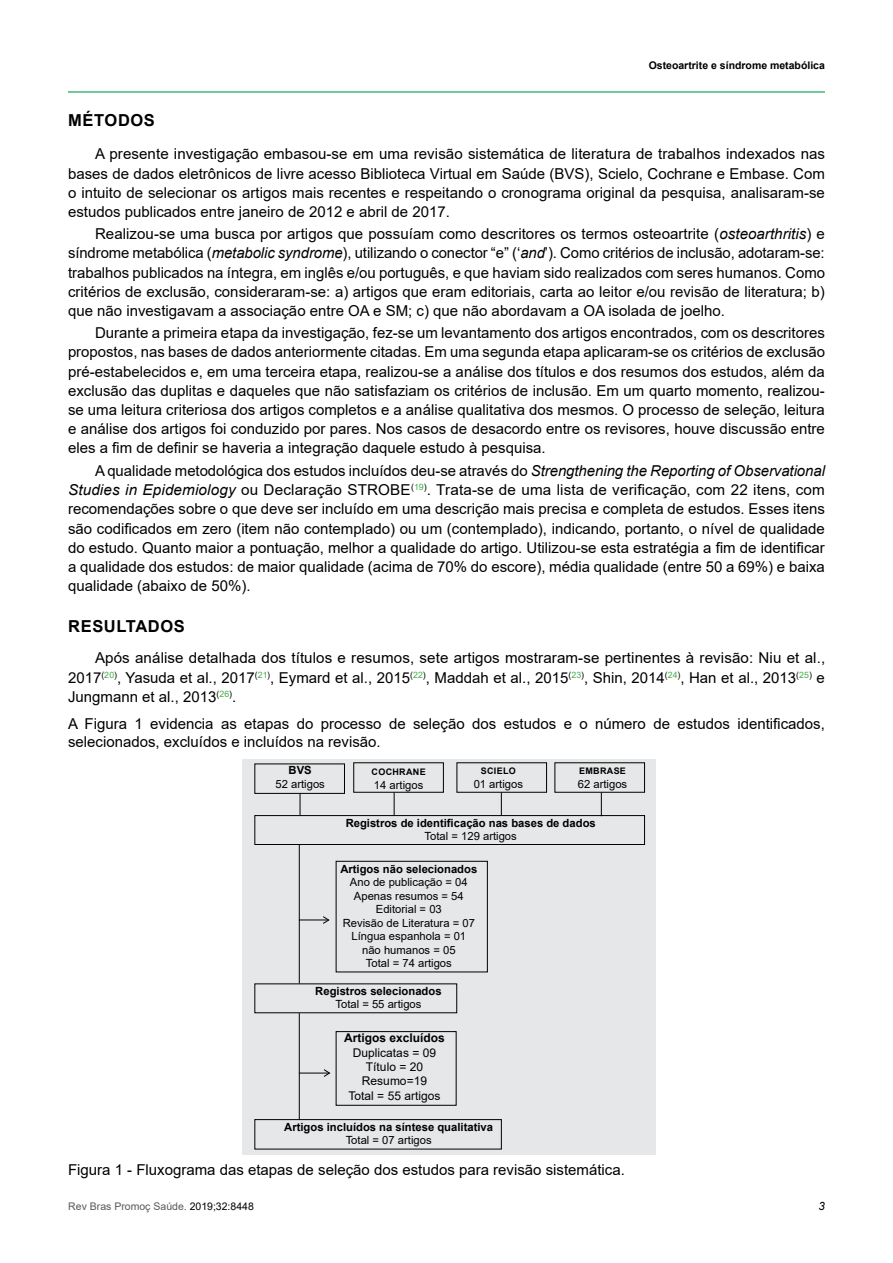
<style>
.page{position:relative;width:893px;height:1263px;background:#fff}
.page>*{position:absolute;margin:0;border:0;box-sizing:border-box;transform-origin:0 0}
.Subtitulo_01{font:700 16.5px "Arial";letter-spacing:.035em;color:#000}
.TEXTO{font:15px/19.2px "Arial";color:#000;text-align:justify}
.Tabela{font:15px/18px "Arial";color:#000}
.TEXTO_TABELA{font:12px "Arial";color:#000}
.TEXTO_TABELA-2{font:700 12px "Arial";color:#000}
.t1{font:italic 11.4px "Arial";color:#000}
.TEXTO_TABELA-3{font:11.25px "Arial";color:#000}
.TEXTO_TABELA-4{font:700 11.25px "Arial";color:#000}
.t2{font:700 10.5px "Arial";color:#000}
.t3{font:10.5px "Arial";color:#58595b}
.TEXTO_TABELA-5{font:700 9px "Arial";letter-spacing:.035em;color:#000}
.s1{font-style:italic}
.s2{color:#000}
</style>
<div class="page">
<hr style="left:68px;top:91px;width:757px;height:2px;background:#41b878">
<div style="left:242px;top:759px;width:414px;height:396px;background:#e6e7e8"></div>
<div style="left:336px;top:1031px;width:120px;height:75px;border:1px solid #000"></div>
<div style="left:254px;top:1119px;width:248px;height:30px;border:1px solid #000"></div>
<div style="left:336px;top:861px;width:152px;height:111px;border:1px solid #000"></div>
<div style="left:254px;top:815px;width:391px;height:30px;border:1px solid #000"></div>
<div style="left:254px;top:763px;width:91px;height:31px;border:1px solid #000"></div>
<div style="left:353px;top:762px;width:91px;height:31px;border:1px solid #000"></div>
<div style="left:456px;top:762px;width:91px;height:31px;border:1px solid #000"></div>
<div style="left:554px;top:762px;width:91px;height:31px;border:1px solid #000"></div>
<svg style="left:300px;top:794px;width:1px;height:21px"></svg>
<svg style="left:394px;top:793px;width:1px;height:22px"></svg>
<svg style="left:501px;top:793px;width:1px;height:22px"></svg>
<svg style="left:601px;top:793px;width:1px;height:23px"></svg>
<hr style="left:299px;top:845px;width:1px;height:138px;background:#000">
<hr style="left:299px;top:1013px;width:1px;height:106px;background:#000">
<hr style="left:299px;top:1073px;width:30px;height:1px;background:#000">
<svg style="left:299px;top:915px;width:31px;height:9px"></svg>
<svg style="left:323px;top:1069px;width:8px;height:8px"></svg>
<p class="t2" style="left:649px;top:58px;width:178px">Osteoartrite e síndrome metabólica</p>
<p class="Subtitulo_01" style="left:68px;top:109px;width:88px">MÉTODOS</p>
<p class="TEXTO" style="left:68px;top:144px;width:759px;text-indent:27px">A presente investigação embasou-se em uma revisão sistemática de literatura de trabalhos indexados nas bases de dados eletrônicos de livre acesso Biblioteca Virtual em Saúde (BVS), Scielo, Cochrane e Embase. Com o intuito de selecionar os artigos mais recentes e respeitando o cronograma original da pesquisa, analisaram-se estudos publicados entre janeiro de 2012 e abril de 2017.</p>
<p class="TEXTO" style="left:68px;top:224px;width:759px;text-indent:27px">Realizou-se uma busca por artigos que possuíam como descritores os termos osteoartrite (<span class="s1">osteoarthritis</span>) e síndrome metabólica (<span class="s1">metabolic syndrome</span>), utilizando o conector “e” (‘<span class="s1">and</span>’). Como critérios de inclusão, adotaram-se: trabalhos publicados na íntegra, em inglês e/ou português, e que haviam sido realizados com seres humanos. Como critérios de exclusão, consideraram-se: a) artigos que eram editoriais, carta ao leitor e/ou revisão de literatura; b) que não investigavam a associação entre OA e SM; c) que não abordavam a OA isolada de joelho.</p>
<p class="TEXTO" style="left:68px;top:323px;width:759px;text-indent:27px">Durante a primeira etapa da investigação, fez-se um levantamento dos artigos encontrados, com os descritores propostos, nas bases de dados anteriormente citadas. Em uma segunda etapa aplicaram-se os critérios de exclusão pré-estabelecidos e, em uma terceira etapa, realizou-se a análise dos títulos e dos resumos dos estudos, além da exclusão das duplitas e daqueles que não satisfaziam os critérios de inclusão. Em um quarto momento, realizou&shy;se uma leitura criteriosa dos artigos completos e a análise qualitativa dos mesmos. O processo de seleção, leitura e análise dos artigos foi conduzido por pares. Nos casos de desacordo entre os revisores, houve discussão entre eles a fim de definir se haveria a integração daquele estudo à pesquisa.</p>
<p class="TEXTO" style="left:68px;top:461px;width:758px;text-indent:27px">A qualidade metodológica dos estudos incluídos deu-se através do <span class="s1">Strengthening the Reporting of Observational Studies in Epidemiology</span> ou Declaração STROBE<sup>(</sup><sup>19</sup><sup>)</sup>. Trata-se de uma lista de verificação, com 22 itens, com recomendações sobre o que deve ser incluído em uma descrição mais precisa e completa de estudos. Esses itens são codificados em zero (item não contemplado) ou um (contemplado), indicando, portanto, o nível de qualidade do estudo. Quanto maior a pontuação, melhor a qualidade do artigo. Utilizou-se esta estratégia a fim de identificar a qualidade dos estudos: de maior qualidade (acima de 70% do escore), média qualidade (entre 50 a 69%) e baixa qualidade (abaixo de 50%).</p>
<p class="Subtitulo_01" style="left:68px;top:614px;width:118px">RESULTADOS</p>
<p class="TEXTO" style="left:68px;top:648px;width:759px;text-indent:27px">Após análise detalhada dos títulos e resumos, sete artigos mostraram-se pertinentes à revisão: Niu et al., 2017<sup>(</sup><sup>20</sup><sup>)</sup>, Yasuda et al., 2017<sup>(</sup><sup>21</sup><sup>)</sup>, Eymard et al., 2015<sup>(</sup><sup>22</sup><sup>)</sup>, Maddah et al., 2015<sup>(</sup><sup>23</sup><sup>)</sup>, Shin, 2014<sup>(</sup><sup>24</sup><sup>)</sup>, Han et al., 2013<sup>(</sup><sup>25</sup><sup>)</sup> e Jungmann et al., 2013<sup>(</sup><sup>26</sup><sup>)</sup>.</p>
<p class="Tabela" style="left:68px;top:714px;width:758px">A Figura 1 evidencia as etapas do processo de seleção dos estudos e o número de estudos identificados, selecionados, excluídos e incluídos na revisão.</p>
<p class="TEXTO_TABELA-4" style="left:289px;top:762px;width:25px">BVS</p>
<p class="TEXTO_TABELA-3" style="left:275px;top:776px;width:51px">52 artigos</p>
<p class="TEXTO_TABELA-5" style="left:372px;top:766px;width:56px">COCHRANE</p>
<p class="TEXTO_TABELA-3" style="left:374px;top:777px;width:51px">14 artigos</p>
<p class="TEXTO_TABELA-5" style="left:481px;top:765px;width:37px">SCIELO</p>
<p class="TEXTO_TABELA-3" style="left:474px;top:776px;width:51px">01 artigos</p>
<p class="TEXTO_TABELA-5" style="left:579px;top:765px;width:48px">EMBRASE</p>
<p class="TEXTO_TABELA-3" style="left:578px;top:776px;width:51px">62 artigos</p>
<p class="TEXTO_TABELA-4" style="left:346px;top:815px;width:252px">Registros de identificação nas bases de dados</p>
<p class="TEXTO_TABELA-3" style="left:425px;top:828px;width:94px">Total = 129 artigos</p>
<p class="TEXTO_TABELA-4" style="left:340px;top:861px;width:138px">Artigos não selecionados</p>
<p class="TEXTO_TABELA-3" style="left:350px;top:874px;width:119px">Ano de publicação = 04</p>
<p class="TEXTO_TABELA-3" style="left:354px;top:888px;width:111px">Apenas resumos = 54</p>
<p class="TEXTO_TABELA-3" style="left:376px;top:901px;width:67px">Editorial = 03</p>
<p class="TEXTO_TABELA-3" style="left:343px;top:915px;width:134px">Revisão de Literatura = 07</p>
<p class="TEXTO_TABELA-3" style="left:351px;top:928px;width:116px">Língua espanhola = 01</p>
<p class="TEXTO_TABELA-3" style="left:362px;top:942px;width:95px">não humanos = 05</p>
<p class="TEXTO_TABELA-3" style="left:366px;top:955px;width:87px">Total = 74 artigos</p>
<p class="TEXTO_TABELA-4" style="left:315px;top:983px;width:128px">Registros selecionados</p>
<p class="TEXTO_TABELA-3" style="left:335px;top:996px;width:87px">Total = 55 artigos</p>
<p class="TEXTO_TABELA-2" style="left:344px;top:1029px;width:102px">Artigos excluídos</p>
<p class="TEXTO_TABELA" style="left:353px;top:1044px;width:85px">Duplicatas = 09</p>
<p class="TEXTO_TABELA" style="left:366px;top:1058px;width:59px">Título = 20</p>
<p class="TEXTO_TABELA" style="left:362px;top:1073px;width:67px">Resumo=19</p>
<p class="TEXTO_TABELA" style="left:349px;top:1087px;width:93px">Total = 55 artigos</p>
<p class="TEXTO_TABELA-4" style="left:284px;top:1119px;width:210px">Artigos incluídos na síntese qualitativa</p>
<p class="TEXTO_TABELA-3" style="left:346px;top:1132px;width:87px">Total = 07 artigos</p>
<p class="Tabela" style="left:68px;top:1161px;width:558px">Figura 1 - Fluxograma das etapas de seleção dos estudos para revisão sistemática.</p>
<p class="t3" style="left:68px;top:1198px;width:187px">Rev Bras Promoç Saúde. <span class="s2">2019;32:8448</span></p>
<p class="t1" style="left:819px;top:1198px;width:8px">3</p>
</div>
